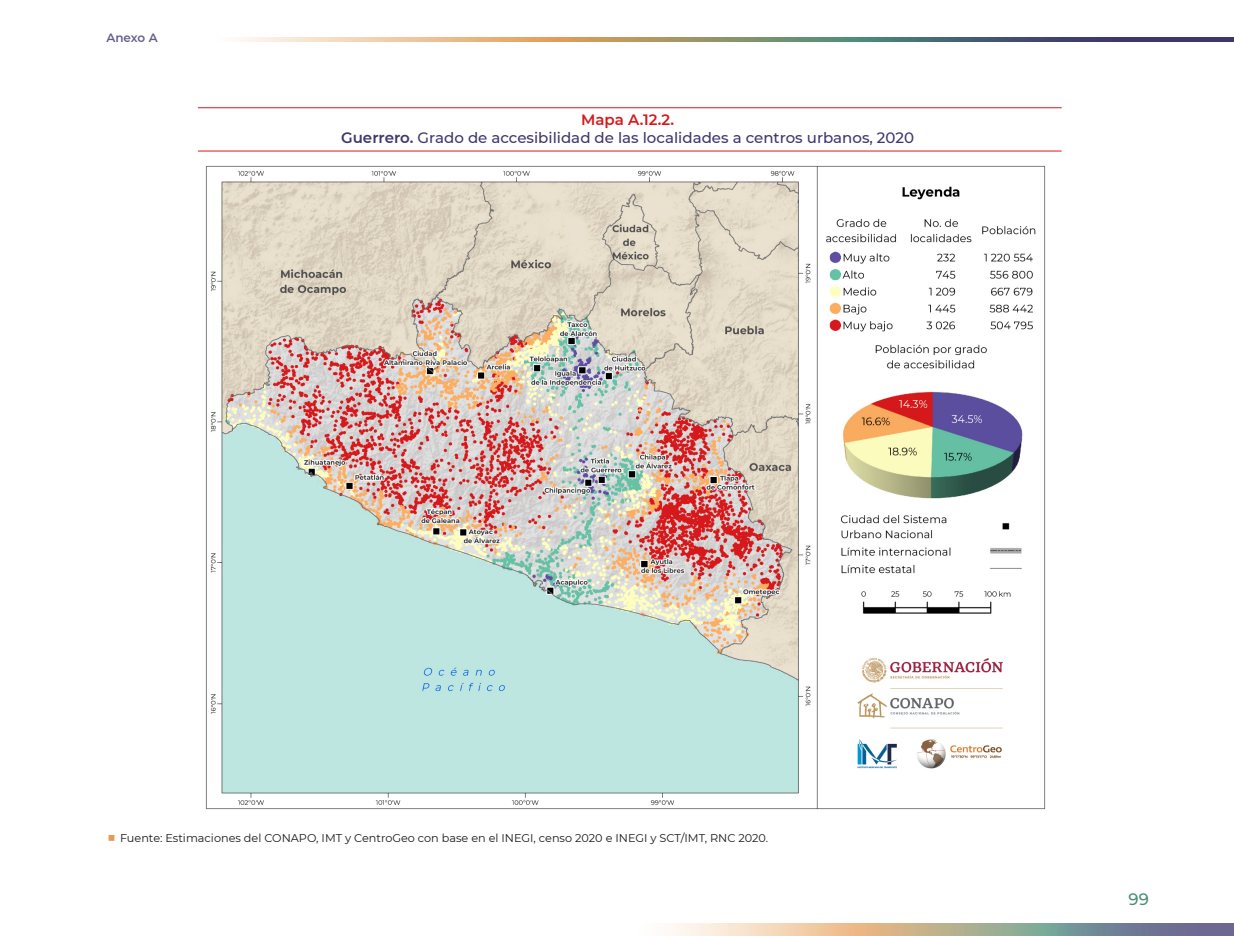
<style>
.page{position:relative;width:1234px;height:936px;background:#fff}
.page>*{position:absolute;margin:0;border:0;box-sizing:border-box;transform-origin:0 0}
.t1{font:500 16.5px "Montserrat";color:#4b8f79}
.GRÁFICAS_TÍTULO{font:500 15px "Montserrat";color:#3f366e}
.GRÁFICAS_TÍTULO-2{font:600 15px "Montserrat";color:#d7191c}
.t2{font:600 12px "Montserrat";letter-spacing:-.01em;color:#655e8b}
.Fuente_mapas_grafica{font:11.25px "Montserrat";color:#1a171b}
.s1{font-weight:600}
.s2{font-weight:700;font-size:15px;color:#e39c57}
</style>
<div class="page">
<svg style="left:237px;top:37px;width:996px;height:1px"></svg>
<svg style="left:237px;top:38px;width:996px;height:4px;background:#938c7f"></svg>
<svg style="left:669px;top:923px;width:564px;height:12px;background:#b3ada1"></svg>
<hr style="left:198px;top:151px;width:863px;height:1px;background:#d7191c">
<hr style="left:198px;top:107px;width:863px;height:1px;background:#d7191c">
<img style="left:206px;top:166px;width:840px;height:643px">
<p class="t2" style="left:106px;top:29px;width:53px">Anexo A</p>
<p class="GRÁFICAS_TÍTULO-2" style="left:581px;top:109px;width:94px">Mapa A.12.2.</p>
<p class="GRÁFICAS_TÍTULO" style="left:341px;top:127px;width:574px"><span class="s1">Guerrero.</span> Grado de accesibilidad de las localidades a centros urbanos, 2020</p>
<p class="Fuente_mapas_grafica" style="left:107px;top:830px;width:662px"><span class="s2">■</span> Fuente: Estimaciones del CONAPO, IMT y CentroGeo con base en el INEGI, censo 2020 e INEGI y SCT/IMT, RNC 2020.</p>
<h1 class="t1" style="left:1128px;top:887px;width:22px">99</h1>
</div>
